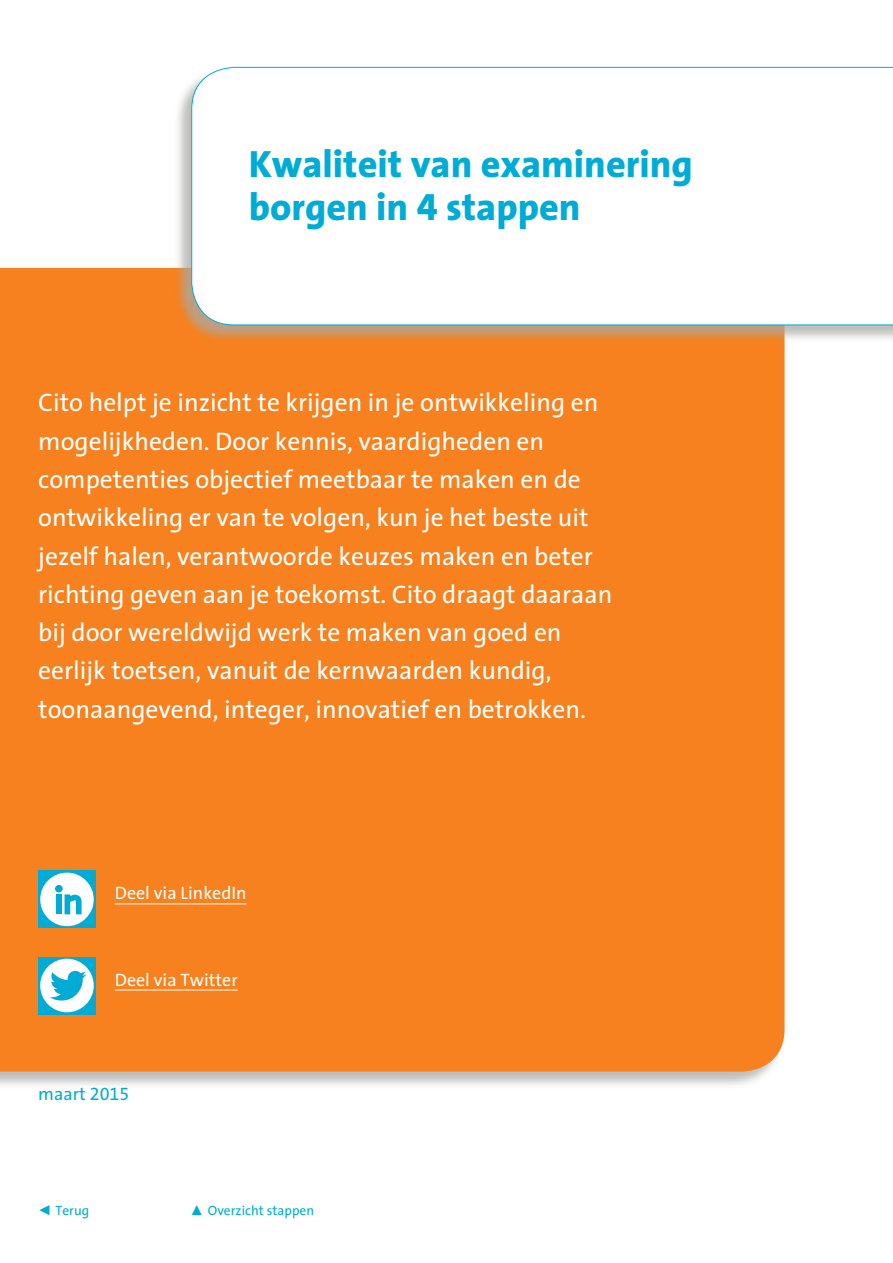
<style>
.page{position:relative;width:893px;height:1263px;background:#fff}
.page>*{position:absolute;margin:0;border:0;box-sizing:border-box;transform-origin:0 0}
.t1{font:800 38.25px/42.6px "Cito The Sans";color:#00acd5}
.t2{font:25.5px/38.2px "Cito The Sans";color:#fff}
.t3{font:18px "Cito The Sans";color:#fff}
.t4{font:18px "Cito The Sans";color:#00acd5}
.t5{font:13.5px "Cito The Sans";color:#00acd5}
.s1{font-family:"Arial";font-size:14.25px}
</style>
<div class="page">
<div style="left:0;top:268px;width:784px;height:821px;background:#a9a9a4;opacity:.75"></div>
<div style="left:0;top:268px;width:784px;height:803px;background:#f6811e"></div>
<div style="left:174px;top:67px;width:719px;height:276px;background:#a9a9a4;opacity:.75"></div>
<svg style="left:191px;top:67px;width:702px;height:259px"></svg>
<div style="left:38px;top:957px;width:58px;height:57px;background:#00acd5"></div>
<div style="left:40px;top:959px;width:54px;height:53px;background:#fff;border-radius:50%"></div>
<svg style="left:50px;top:971px;width:36px;height:29px"></svg>
<hr style="left:115px;top:990px;width:123px;height:1px;background:#fff">
<hr style="left:115px;top:903px;width:131px;height:1px;background:#fff">
<div style="left:38px;top:871px;width:58px;height:57px;background:#00acd5"></div>
<svg style="left:40px;top:873px;width:54px;height:53px"></svg>
<div style="left:56px;top:894px;width:6px;height:20px;background:#00acd5"></div>
<h1 class="t1" style="left:249px;top:142px;width:446px">Kwaliteit van examinering borgen in 4 stappen</h1>
<p class="t2" style="left:38px;top:383px;width:576px">Cito helpt je inzicht te krijgen in je ontwikkeling en mogelijkheden. Door kennis, vaardigheden en competenties objectief meetbaar te maken en de ontwikkeling er van te volgen, kun je het beste uit jezelf halen, verantwoorde keuzes maken en beter richting geven aan je toekomst. Cito draagt daaraan bij door wereldwijd werk te maken van goed en eerlijk toetsen, vanuit de kernwaarden kundig, toonaangevend, integer, innovatief en betrokken.</p>
<p class="t3" style="left:115px;top:878px;width:133px">Deel via LinkedIn</p>
<p class="t3" style="left:115px;top:964px;width:124px">Deel via Twitter</p>
<p class="t4" style="left:38px;top:1079px;width:93px">maart 2015</p>
<p class="t5" style="left:37px;top:1199px;width:53px"><span class="s1">◄</span> Terug</p>
<p class="t5" style="left:190px;top:1199px;width:126px"><span class="s1">▲</span> Overzicht stappen</p>
</div>
